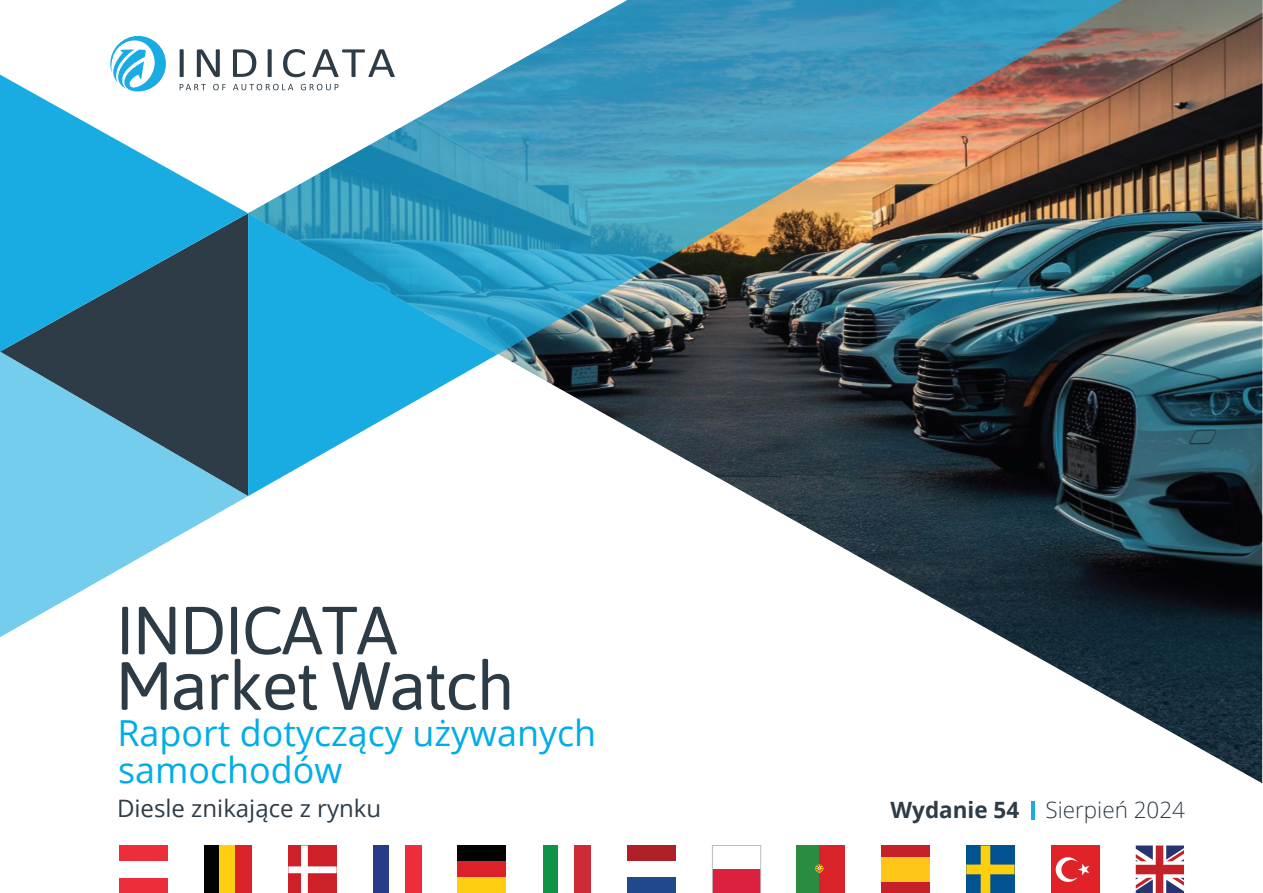
<style>
.page{position:relative;width:1263px;height:893px;background:#fff}
.page>*{position:absolute;margin:0;border:0;box-sizing:border-box;transform-origin:0 0}
.t1{font:67.8px/55.5px "Asap";letter-spacing:-.03em;color:#2c3b46}
.t2{font:35.85px/37.3px "Open Sans";color:#00ade8}
.t3{font:24px "Open Sans";color:#2d3c47}
.t4{font:300 22.5px "Open Sans";color:#2d3c47}
.s1{font-weight:700}
</style>
<div class="page">
<div style="left:119px;top:845px;width:48px;height:48px;background:#ec2e3b"></div>
<div style="left:119px;top:861px;width:48px;height:17px;background:#fff"></div>
<svg style="left:288px;top:845px;width:49px;height:48px"></svg>
<div style="left:373px;top:845px;width:16px;height:48px;background:#293a89"></div>
<div style="left:405px;top:845px;width:16px;height:48px;background:#ec2e3b"></div>
<div style="left:458px;top:861px;width:48px;height:16px;background:#da2228"></div>
<div style="left:458px;top:877px;width:48px;height:16px;background:#fecf10"></div>
<div style="left:458px;top:845px;width:48px;height:16px;background:#020202"></div>
<div style="left:543px;top:845px;width:15px;height:48px;background:#0e9347"></div>
<div style="left:575px;top:845px;width:16px;height:48px;background:#cf2b37"></div>
<div style="left:204px;top:845px;width:15px;height:48px;background:#020202"></div>
<div style="left:219px;top:845px;width:17px;height:48px;background:#fecf10"></div>
<div style="left:236px;top:845px;width:16px;height:48px;background:#da2228"></div>
<div style="left:627px;top:878px;width:49px;height:15px;background:#21488b"></div>
<div style="left:627px;top:845px;width:49px;height:16px;background:#ae1f28"></div>
<div style="left:797px;top:845px;width:23px;height:48px;background:#2b8b43"></div>
<div style="left:819px;top:845px;width:26px;height:48px;background:#da2229"></div>
<svg style="left:815px;top:864px;width:8px;height:8px"></svg>
<div style="left:881px;top:845px;width:49px;height:48px;background:#c62128"></div>
<div style="left:881px;top:857px;width:49px;height:25px;background:#ffc617"></div>
<svg style="left:966px;top:845px;width:48px;height:48px;background:#5c7e60"></svg>
<div style="left:1051px;top:845px;width:48px;height:48px;background:#e12228"></div>
<svg style="left:1056px;top:857px;width:33px;height:25px"></svg>
<svg style="left:1136px;top:845px;width:48px;height:48px"></svg>
<svg style="left:712px;top:845px;width:49px;height:48px"></svg>
<img style="left:498px;top:0;width:765px;height:783px">
<svg style="left:248px;top:354px;width:250px;height:142px"></svg>
<svg style="left:0;top:352px;width:248px;height:285px;fill:#75cdee"></svg>
<img style="left:248px;top:0;width:876px;height:354px">
<svg style="left:0;top:75px;width:248px;height:277px;fill:#19ace3"></svg>
<svg style="left:180px;top:84px;width:26px;height:6px"></svg>
<svg style="left:213px;top:84px;width:13px;height:6px"></svg>
<svg style="left:233px;top:84px;width:60px;height:6px"></svg>
<svg style="left:301px;top:84px;width:37px;height:6px"></svg>
<svg style="left:110px;top:36px;width:56px;height:55px"></svg>
<svg style="left:180px;top:49px;width:4px;height:28px"></svg>
<svg style="left:197px;top:49px;width:23px;height:28px"></svg>
<svg style="left:233px;top:49px;width:23px;height:28px"></svg>
<svg style="left:268px;top:49px;width:4px;height:28px"></svg>
<svg style="left:283px;top:49px;width:22px;height:28px"></svg>
<svg style="left:312px;top:49px;width:83px;height:28px"></svg>
<hr style="left:1031px;top:801px;width:4px;height:19px;background:#19ace3">
<h1 class="t1" style="left:116px;top:599px;width:400px">INDICATA<br>Market Watch</h1>
<p class="t2" style="left:117px;top:713px;width:480px">Raport dotyczący używanych samochodów</p>
<p class="t3" style="left:117px;top:792px;width:266px">Diesle znikające z rynku</p>
<p class="t4" style="left:890px;top:795px;width:296px"><span class="s1">Wydanie 54</span> Sierpień 2024</p>
</div>
